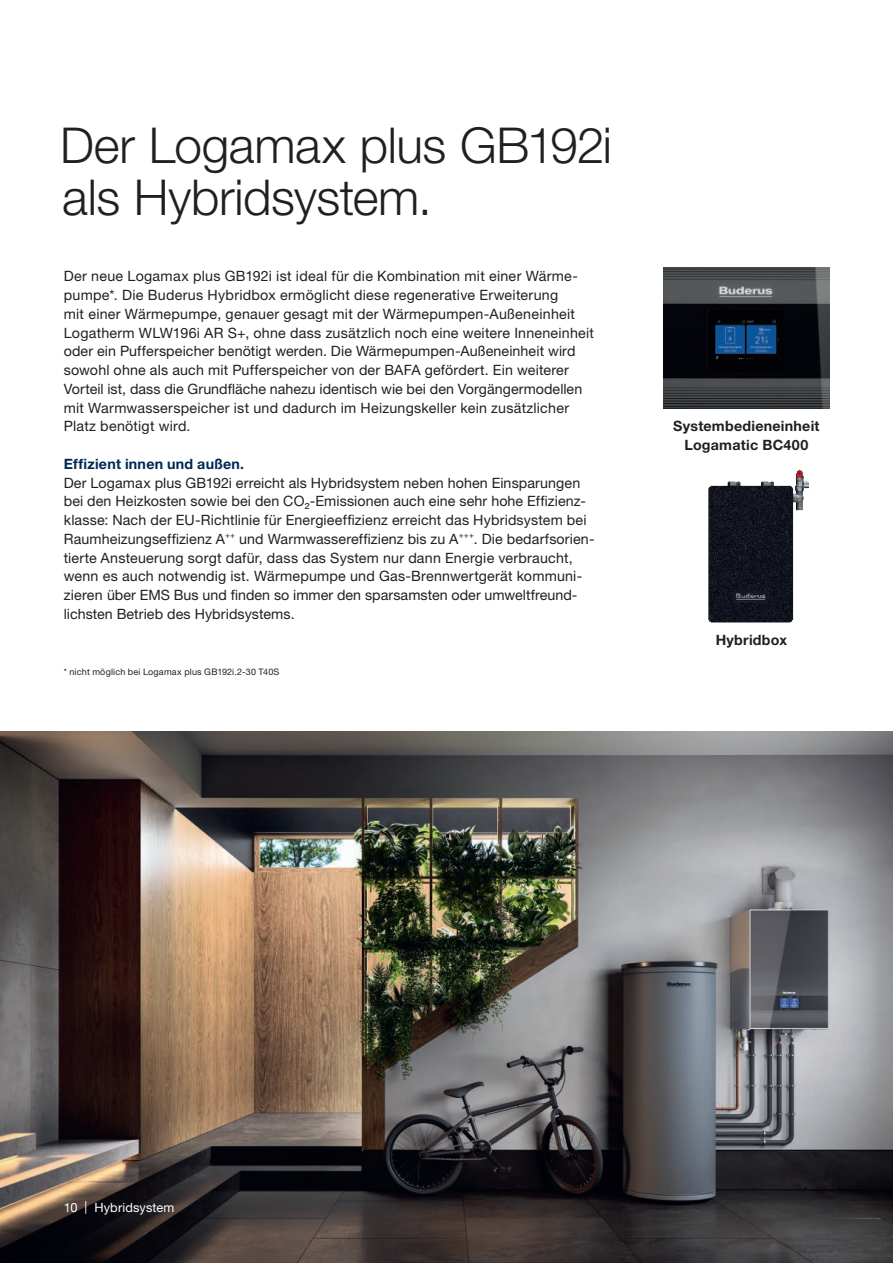
<style>
.page{position:relative;width:893px;height:1263px;background:#fff}
.page>*{position:absolute;margin:0;border:0;box-sizing:border-box;transform-origin:0 0}
.t1{font:300 49.5px/52.5px "Helvetica Neue LT Pro";letter-spacing:-.01em;color:#231f20}
.t2{font:14.25px/18.8px "Helvetica Neue LT Pro";letter-spacing:.01em;color:#231f20}
.t3{font:700 14.25px/18.8px "Helvetica Neue LT Pro";letter-spacing:.015em;color:#231f20;text-align:center}
.t4{font:700 14.25px "Helvetica Neue LT Pro";letter-spacing:.015em;color:#002855}
.t5{font:12.75px "Helvetica Neue LT Pro";letter-spacing:.01em;color:#fff}
.t6{font:9px "Helvetica Neue LT Pro";letter-spacing:.025em;color:#231f20}
</style>
<div class="page">
<img style="left:0;top:731px;width:893px;height:532px">
<img style="left:708px;top:469px;width:101px;height:154px">
<img style="left:663px;top:267px;width:166px;height:141px">
<h1 class="t1" style="left:60px;top:118px;width:553px">Der Logamax plus GB192i als Hybridsystem.</h1>
<p class="t2" style="left:64px;top:266px;width:532px">Der neue Logamax plus GB192i ist ideal für die Kombination mit einer Wärme&shy;pumpe*. Die Buderus Hybridbox ermöglicht diese regenerative Erweiterung<br>mit einer Wärmepumpe, genauer gesagt mit der Wärmepumpen-Außeneinheit Logatherm WLW196i AR S+, ohne dass zusätzlich noch eine weitere Inneneinheit oder ein Pufferspeicher benötigt werden. Die Wärmepumpen-Außeneinheit wird sowohl ohne als auch mit Pufferspeicher von der BAFA gefördert. Ein weiterer Vorteil ist, dass die Grundfläche nahezu identisch wie bei den Vorgängermodellen mit Warmwasserspeicher ist und dadurch im Heizungskeller kein zusätzlicher Platz benötigt wird.</p>
<p class="t4" style="left:64px;top:455px;width:182px">Effizient innen und außen.</p>
<p class="t2" style="left:64px;top:473px;width:522px">Der Logamax plus GB192i erreicht als Hybridsystem neben hohen Einsparungen bei den Heizkosten sowie bei den CO -Emissionen auch eine sehr hohe Effizienz-</p>
<p class="t2" style="left:64px;top:502px;width:524px;line-height:12px;text-indent:241px">²<br>klasse: Nach der EU-Richtlinie für Energieeffizienz erreicht das Hybridsystem bei</p>
<p class="t2" style="left:64px;top:529px;width:532px">Raumheizungseffizienz A<sup>++</sup> und Warmwassereffizienz bis zu A<sup>+++</sup>. Die bedarfsorien&shy;tierte Ansteuerung sorgt dafür, dass das System nur dann Energie verbraucht, wenn es auch notwendig ist. Wärmepumpe und Gas-Brennwertgerät kommuni&shy;zieren über EMS Bus und finden so immer den sparsamsten oder umweltfreund&shy;lichsten Betrieb des Hybridsystems.</p>
<p class="t6" style="left:64px;top:666px;width:217px">* nicht möglich bei Logamax plus GB192i.2-30 T40S</p>
<p class="t3" style="left:673px;top:416px;width:148px">Systembedieneinheit<br>Logamatic BC400</p>
<p class="t3" style="left:716px;top:630px;width:73px">Hybridbox</p>
<p class="t5" style="left:64px;top:1199px;width:112px">10 | Hybridsystem</p>
</div>
